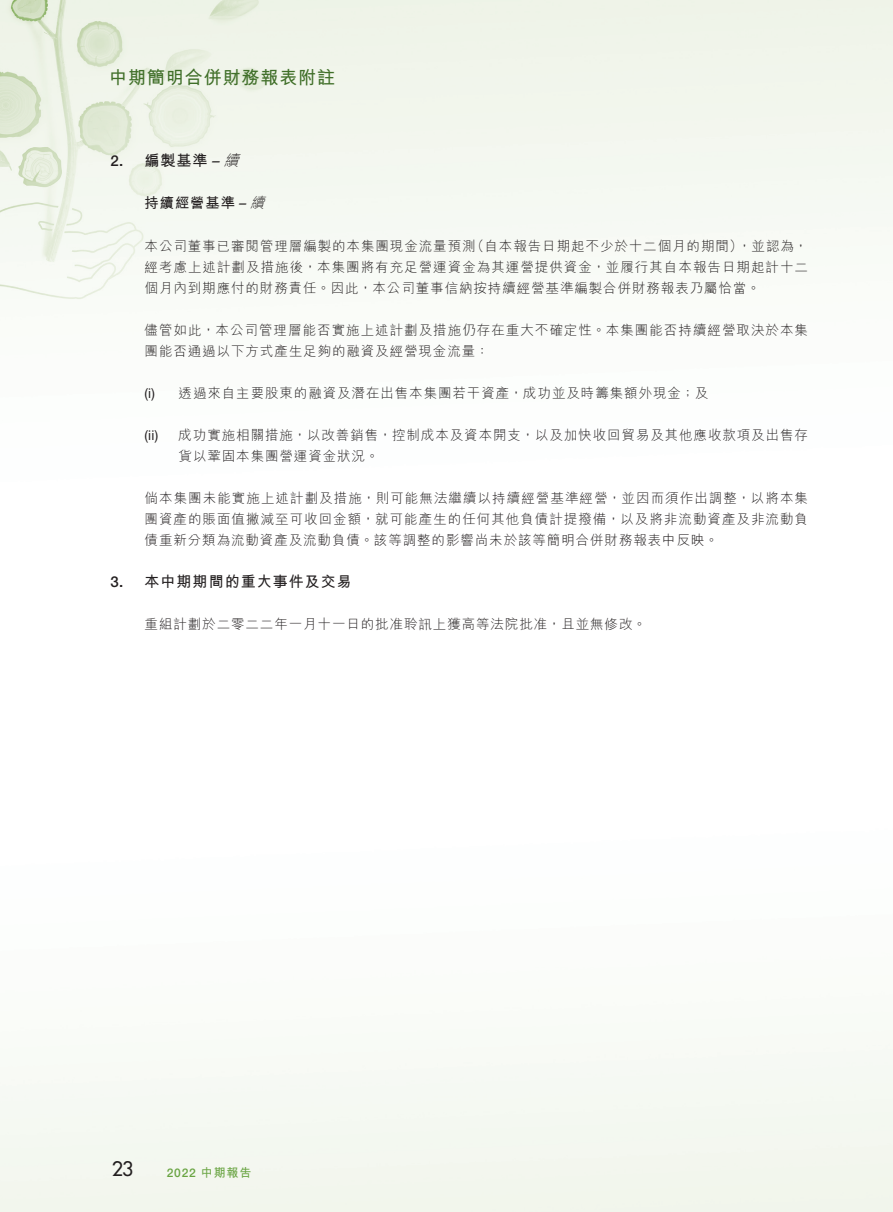
<style>
.page{position:relative;width:893px;height:1212px;background:#fff}
.page>*{position:absolute;margin:0;border:0;box-sizing:border-box;transform-origin:0 0}
.t1{font:500 19.5px "Futura Std";color:#231f20}
.t2{font:700 18px "M Hei HK";letter-spacing:.05em;color:#406f29}
.t3{font:700 15px "M Hei HK";letter-spacing:.07em;color:#231f20}
.t4{font:500 15px "Helvetica Neue LT Std";color:#231f20}
.t5{font:700 14.25px "M Hei HK";letter-spacing:.07em;color:#231f20}
.t6{font:300 13.5px/21px "M Hei HK";letter-spacing:.07em;color:#231f20}
.t7{font:13.5px "Helvetica Neue LT Std";color:#231f20}
.t8{font:500 12px "Helvetica Neue LT Std";color:#69a442}
.s1{font-family:"Helvetica Neue LT Std";font-weight:400;font-style:italic}
.s2{font-weight:300;font-style:italic}
.s3{font-family:"M Hei HK";font-weight:700}
</style>
<div class="page">
<img style="left:0;top:0;width:893px;height:1212px">
<h2 class="t2" style="left:109px;top:64px;width:227px">中期簡明合併財務報表附註</h2>
<p class="t4" style="left:111px;top:152px;width:14px">2.</p>
<p class="t4" style="left:111px;top:572px;width:14px">3.</p>
<p class="t3" style="left:145px;top:150px;width:100px">編製基準 <span class="s1">–</span><span class="s2">續</span></p>
<p class="t5" style="left:145px;top:193px;width:125px">持續經營基準 <span class="s1">–</span><span class="s2">續</span></p>
<p class="t6" style="left:471px;top:235px;width:273px">（自本報告日期起不少於十二個月的期間）</p>
<p class="t6" style="left:145px;top:235px;width:665px">本公司董事已審閱管理層編製的本集團現金流量預測<br>經考慮上述計劃及措施後，本集團將有充足營運資金為其運營提供資金，並履行其自本報告日期起計十二個月內到期應付的財務責任。因此，本公司董事信納按持續經營基準編製合併財務報表乃屬恰當。</p>
<p class="t6" style="left:145px;top:319px;width:665px">儘管如此，本公司管理層能否實施上述計劃及措施仍存在重大不確定性。本集團能否持續經營取決於本集團能否通過以下方式產生足夠的融資及經營現金流量：</p>
<p class="t6" style="left:179px;top:382px;width:531px">透過來自主要股東的融資及潛在出售本集團若干資產，成功並及時籌集額外現金；及</p>
<p class="t6" style="left:738px;top:235px;width:71px">，並認為，</p>
<p class="t7" style="left:145px;top:385px;width:12px">) i(</p>
<p class="t7" style="left:145px;top:427px;width:15px">i i( )</p>
<p class="t6" style="left:179px;top:424px;width:631px">成功實施相關措施，以改善銷售，控制成本及資本開支，以及加快收回貿易及其他應收款項及出售存</p>
<p class="t6" style="left:179px;top:445px;width:202px">貨以鞏固本集團營運資金狀況。</p>
<p class="t6" style="left:145px;top:487px;width:665px;text-align:justify">倘本集團未能實施上述計劃及措施，則可能無法繼續以持續經營基準經營，並因而須作出調整，以將本集團資產的賬面值撇減至可收回金額，就可能產生的任何其他負債計提撥備，以及將非流動資產及非流動負債重新分類為流動資產及流動負債。該等調整的影響尚未於該等簡明合併財務報表中反映。</p>
<p class="t3" style="left:145px;top:570px;width:209px">本中期期間的重大事件及交易</p>
<p class="t6" style="left:145px;top:613px;width:503px">重組計劃於二零二二年一月十一日的批准聆訊上獲高等法院批准，且並無修改。</p>
<h1 class="t1" style="left:112px;top:1157px;width:23px">23</h1>
<p class="t8" style="left:167px;top:1165px;width:86px">2022 <span class="s3">中期報告</span></p>
</div>
